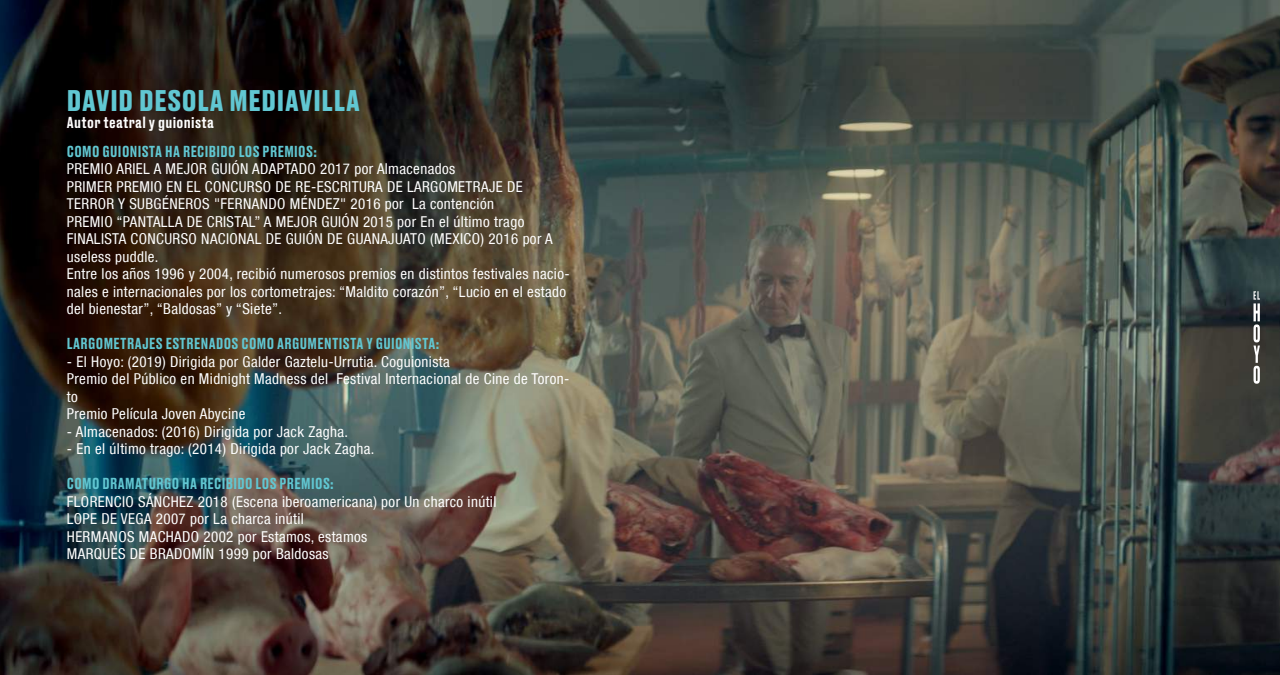
<style>
.page{position:relative;width:1280px;height:675px;background:#fff}
.page>*{position:absolute;margin:0;border:0;box-sizing:border-box;transform-origin:0 0}
.t1{font:700 28.12px "Druk Text";letter-spacing:.025em;color:#61c7d2}
.t2{font:condensed 15px/17.5px "Helvetica Neue LT Com";letter-spacing:.025em;color:#fff}
.t3{font:500 15px "Druk Text";letter-spacing:.025em;color:#61c7d2}
.t4{font:500 15px "Druk Text";letter-spacing:.025em;color:#fff}
</style>
<div class="page">
<img style="left:0;top:0;width:1280px;height:675px">
<svg style="left:1254px;top:291px;width:6px;height:93px"></svg>
<h1 class="t1" style="left:67px;top:79px;width:294px">DAVID DESOLA MEDIAVILLA</h1>
<p class="t4" style="left:67px;top:111px;width:148px">Autor teatral y guionista</p>
<p class="t3" style="left:67px;top:140px;width:252px">COMO GUIONISTA HA RECIBIDO LOS PREMIOS:</p>
<p class="t2" style="left:67px;top:160px;width:504px">PREMIO ARIEL A MEJOR GUIÓN ADAPTADO 2017 por Almacenados<br>PRIMER PREMIO EN EL CONCURSO DE RE-ESCRITURA DE LARGOMETRAJE DE TERROR Y SUBGÉNEROS "FERNANDO MÉNDEZ" 2016 por La contención<br>PREMIO “PANTALLA DE CRISTAL” A MEJOR GUIÓN 2015 por En el último trago FINALISTA CONCURSO NACIONAL DE GUIÓN DE GUANAJUATO (MEXICO) 2016 por A useless puddle.<br>Entre los años 1996 y 2004, recibió numerosos premios en distintos festivales nacio&shy;nales e internacionales por los cortometrajes: “Maldito corazón”, “Lucio en el estado del bienestar”, “Baldosas” y “Siete”.</p>
<p class="t3" style="left:67px;top:332px;width:374px">LARGOMETRAJES ESTRENADOS COMO ARGUMENTISTA Y GUIONISTA:</p>
<p class="t2" style="left:67px;top:353px;width:504px">- El Hoyo: (2019) Dirigida por Galder Gaztelu-Urrutia. Coguionista<br>Premio del Público en Midnight Madness del Festival Internacional de Cine de Toron&shy;to<br>Premio Película Joven Abycine</p>
<p class="t2" style="left:67px;top:423px;width:283px">- Almacenados: (2016) Dirigida por Jack Zagha.</p>
<p class="t2" style="left:67px;top:440px;width:309px">- En el último trago: (2014) Dirigida por Jack Zagha.</p>
<p class="t3" style="left:67px;top:472px;width:268px">COMO DRAMATURGO HA RECIBIDO LOS PREMIOS:</p>
<p class="t2" style="left:67px;top:493px;width:431px">FLORENCIO SÁNCHEZ 2018 (Escena iberoamericana) por Un charco inútil LOPE DE VEGA 2007 por La charca inútil<br>HERMANOS MACHADO 2002 por Estamos, estamos<br>MARQUÉS DE BRADOMÍN 1999 por Baldosas</p>
</div>
